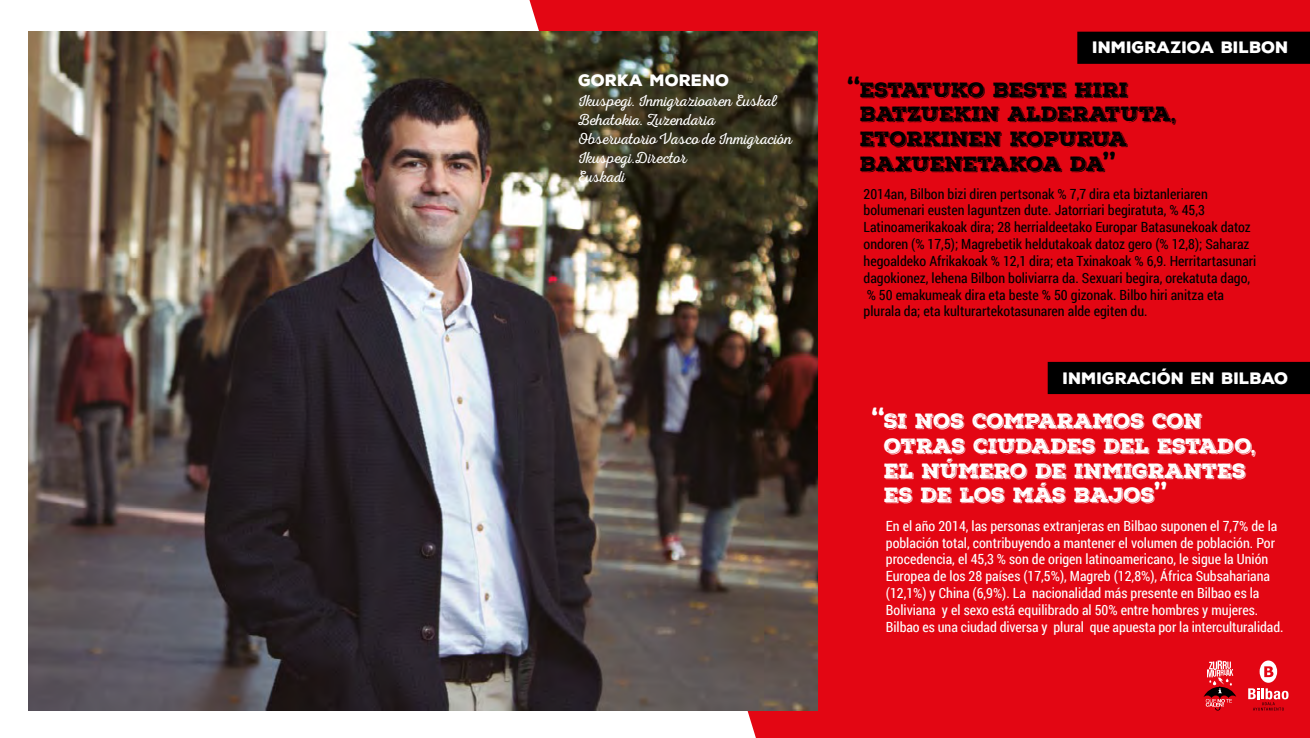
<style>
.page{position:relative;width:1310px;height:738px;background:#fff}
.page>*{position:absolute;margin:0;border:0;box-sizing:border-box;transform-origin:0 0}
.t1{font:900 28px "Nexa Rust Sans";color:#000}
.t2{font:900 28px "Nexa Rust Sans";color:#fff}
.t3{font:20px/24.8px "Nexa Rust Slab Black Shadow 01";color:#fff}
.t4{font:20px/24.8px "Nexa Rust Slab Black Shadow 01";letter-spacing:-.01em;color:#000}
.t5{font:16px/19.2px "Nexa Rust Script L 0";letter-spacing:-.005em;color:#fff}
.t6{font:900 16px "Nexa Rust Sans";color:#fff}
.t7{font:14px/16.8px "Roboto Condensed";color:#000}
.t8{font:14px/16.8px "Roboto Condensed";color:#fff}
</style>
<div class="page">
<div style="left:529px;top:0;width:781px;height:737px;background:#e30613"></div>
<img style="left:28px;top:32px;width:790px;height:678px">
<svg style="left:54px;top:584px;width:64px;height:107px;background:#5b555b"></svg>
<div style="left:1047px;top:361px;width:263px;height:33px;background:#000"></div>
<div style="left:1077px;top:32px;width:233px;height:32px;background:#000"></div>
<svg style="left:1203px;top:660px;width:33px;height:50px;background:#cb373f"></svg>
<svg style="left:1248px;top:660px;width:40px;height:50px"></svg>
<p class="t6" style="left:578px;top:70px;width:153px">GORKA MORENO</p>
<p class="t5" style="left:578px;top:93px;width:215px">Ikuspegi. Inmigrazioaren Euskal<br>Behatokia. Zuzendaria<br>Observatorio Vasco de Inmigración<br>Ikuspegi.Director<br>Euskadi</p>
<p class="t6" style="left:1092px;top:37px;width:198px">INMIGRAZIOA BILBON</p>
<h1 class="t1" style="left:860px;top:108px;width:15px;rotate:-180deg">,,</h1>
<h2 class="t4" style="left:860px;top:78px;width:318px">ESTATUKO BESTE HIRI<br>BATZUEKIN ALDERATUTA,<br>ETORKINEN KOPURUA<br>BAXUENETAKOA DA</h2>
<h1 class="t1" style="left:1103px;top:126px;width:15px">,,</h1>
<p class="t7" style="left:863px;top:184px;width:394px">2014an, Bilbon bizi diren pertsonak % 7,7 dira eta biztanleriaren bolumenari eusten laguntzen dute. Jatorriari begiratuta, % 45,3<br>Latinoamerikakoak dira; 28 herrialdeetako Europar Batasunekoak datoz ondoren (% 17,5); Magrebetik heldutakoak datoz gero (% 12,8); Saharaz hegoaldeko Afrikakoak % 12,1 dira; eta Txinakoak % 6,9. Herritartasunari dagokionez, lehena Bilbon boliviarra da. Sexuari begira, orekatuta dago, % 50 emakumeak dira eta beste % 50 gizonak. Bilbo hiri anitza eta plurala da; eta kulturartekotasunaren alde egiten du.</p>
<p class="t6" style="left:1063px;top:366px;width:227px">INMIGRACIÓN EN BILBAO</p>
<h1 class="t2" style="left:884px;top:439px;width:15px;rotate:-180deg">,,</h1>
<h2 class="t3" style="left:884px;top:409px;width:373px">SI NOS COMPARAMOS CON<br>OTRAS CIUDADES DEL ESTADO,<br>EL NÚMERO DE INMIGRANTES<br>ES DE LOS MÁS BAJOS</h2>
<h1 class="t2" style="left:1154px;top:456px;width:15px">,,</h1>
<p class="t8" style="left:886px;top:516px;width:399px">En el año 2014, las personas extranjeras en Bilbao suponen el 7,7% de la población total, contribuyendo a mantener el volumen de población. Por procedencia, el 45,3 % son de origen latinoamericano, le sigue la Unión Europea de los 28 países (17,5%), Magreb (12,8%), África Subsahariana (12,1%) y China (6,9%). La nacionalidad más presente en Bilbao es la Boliviana y el sexo está equilibrado al 50% entre hombres y mujeres.<br>Bilbao es una ciudad diversa y plural que apuesta por la interculturalidad.</p>
</div>
